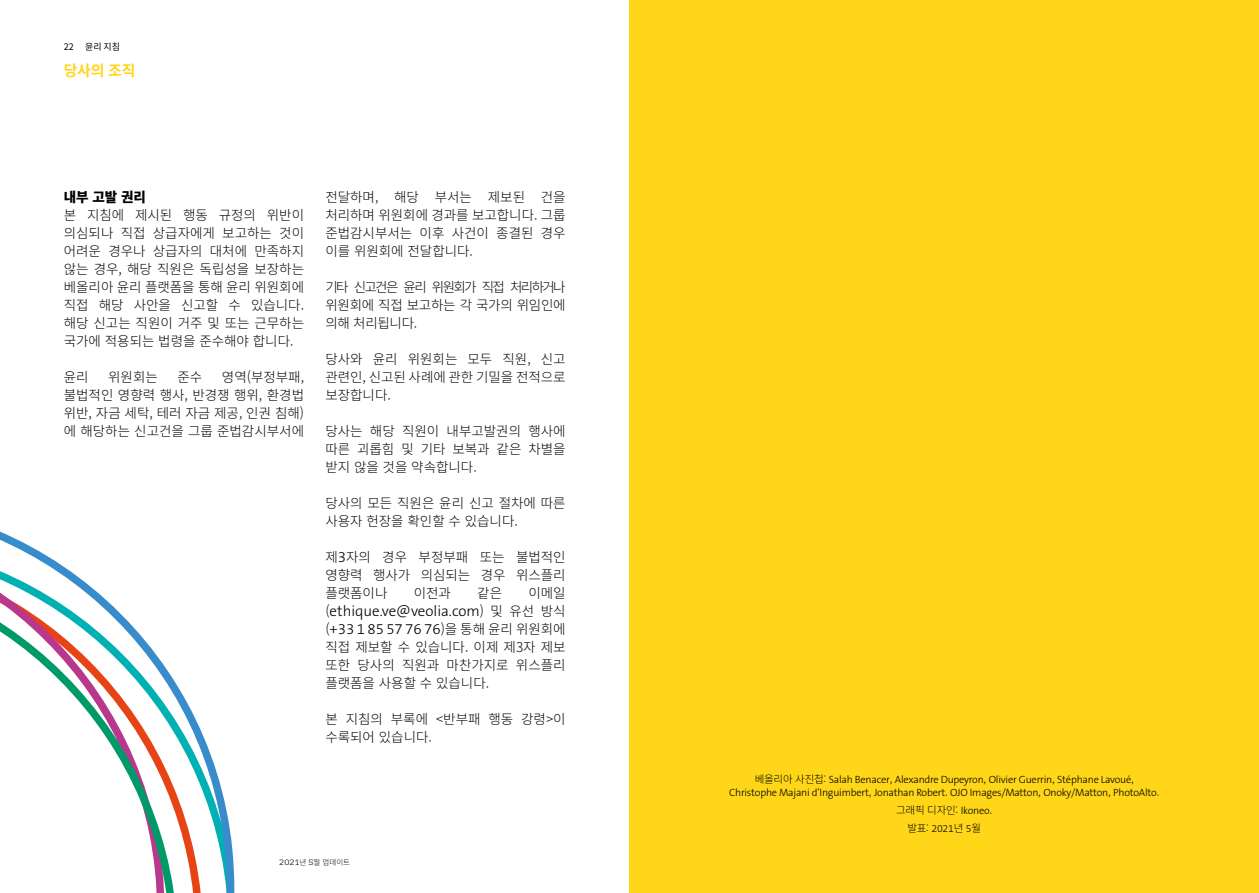
<style>
.page{position:relative;width:1259px;height:893px;background:#fff}
.page>*{position:absolute;margin:0;border:0;box-sizing:border-box;transform-origin:0 0}
.t1{font:300 15px/18px "The Sans B3";color:#000}
.t2{font:700 15px "Noto Sans CJ Kkr";color:#ffd618}
.t3{font:300 13.5px/18px "Noto Sans CJ Kkr";color:#000;text-align:justify}
.t4{font:900 13.5px "Noto Sans CJ Kkr";color:#000}
.t5{font:300 10.5px/13.5px "The Sans B3";letter-spacing:-.02em;color:#000;text-align:center}
.t6{font:300 10.5px/18px "Noto Sans CJ Kkr";letter-spacing:-.02em;color:#000;text-align:center}
.t7{font:9px "Noto Sans CJ Kkr";color:#000}
.t8{font:300 7.5px "Noto Sans CJ Kkr";color:#000}
.s1{font-family:"The Sans B3";font-size:15px}
.s2{font-family:"Noto Sans CJ Kkr";font-size:13.5px}
.s3{font-family:"FS Rufus"}
.s4{font-family:"Noto Sans CJ Kkr"}
.s5{font-family:"The Sans B3"}
</style>
<div class="page">
<div style="left:629px;top:0;width:630px;height:893px;background:#ffd618"></div>
<svg style="left:0;top:531px;width:234px;height:362px"></svg>
<p class="t7" style="left:64px;top:41px;width:11px">22</p>
<p class="t7" style="left:85px;top:41px;width:37px">윤리 지침</p>
<p class="t2" style="left:64px;top:62px;width:73px">당사의 조직</p>
<p class="t4" style="left:64px;top:190px;width:84px">내부 고발 권리</p>
<p class="t3" style="left:64px;top:206px;width:242px">본 지침에 제시된 행동 규정의 위반이 의심되나 직접 상급자에게 보고하는 것이 어려운 경우나 상급자의 대처에 만족하지 않는 경우, 해당 직원은 독립성을 보장하는 베올리아 윤리 플랫폼을 통해 윤리 위원회에 직접 해당 사안을 신고할 수 있습니다. 해당 신고는 직원이 거주 및 또는 근무하는 국가에 적용되는 법령을 준수해야 합니다.</p>
<p class="t3" style="left:64px;top:368px;width:26px">윤리</p>
<p class="t3" style="left:108px;top:368px;width:51px">위원회는</p>
<p class="t3" style="left:177px;top:368px;width:26px">준수</p>
<p class="t3" style="left:64px;top:368px;width:242px;text-indent:158px">영역(부정부패, 불법적인 영향력 행사, 반경쟁 행위, 환경법 위반, 자금 세탁, 테러 자금 제공, 인권 침해) 에 해당하는 신고건을 그룹 준법감시부서에</p>
<p class="t3" style="left:325px;top:188px;width:242px">전달하며, 해당 부서는 제보된 건을 처리하며 위원회에 경과를 보고합니다. 그룹 준법감시부서는 이후 사건이 종결된 경우 이를 위원회에 전달합니다.</p>
<p class="t3" style="left:325px;top:278px;width:242px">기타 신고건은 윤리 위원회가 직접 처리하거나 위원회에 직접 보고하는 각 국가의 위임인에 의해 처리됩니다.</p>
<p class="t3" style="left:325px;top:350px;width:242px">당사와 윤리 위원회는 모두 직원, 신고 관련인, 신고된 사례에 관한 기밀을 전적으로 보장합니다.</p>
<p class="t3" style="left:325px;top:422px;width:242px">당사는 해당 직원이 내부고발권의 행사에 따른 괴롭힘 및 기타 보복과 같은 차별을 받지 않을 것을 약속합니다.</p>
<p class="t3" style="left:325px;top:494px;width:242px">당사의 모든 직원은 윤리 신고 절차에 따른 사용자 헌장을 확인할 수 있습니다.</p>
<p class="t3" style="left:325px;top:548px;width:242px">제<span class="s1">3</span>자의 경우 부정부패 또는 불법적인 영향력 행사가 의심되는 경우 위스플리 플랫폼이나</p>
<p class="t3" style="left:414px;top:584px;width:39px">이전과</p>
<p class="t3" style="left:477px;top:584px;width:26px">같은</p>
<p class="t3" style="left:528px;top:584px;width:39px">이메일</p>
<p class="t1" style="left:325px;top:603px;width:242px"><span class="s2">(</span>ethique.ve@veolia.com<span class="s2">) 및 유선 방식 (</span>+33 1 85 57 76 76<span class="s2">)을 통해 윤리 위원회에</span></p>
<p class="t3" style="left:325px;top:638px;width:242px">직접 제보할 수 있습니다. 이제 제3자 제보 또한 당사의 직원과 마찬가지로 위스플리 플랫폼을 사용할 수 있습니다.</p>
<p class="t3" style="left:325px;top:710px;width:242px">본 지침의 부록에 &lt;반부패 행동 강령&gt;이 수록되어 있습니다.</p>
<p class="t8" style="left:279px;top:858px;width:72px"><span class="s3">2021</span>년 <span class="s3">5</span>월 업데이트</p>
<p class="t5" style="left:729px;top:773px;width:432px"><span class="s4">베올리아 사진첩:</span> Salah Benacer<span class="s4">,</span> Alexandre Dupeyron<span class="s4">,</span> Olivier Guerrin<span class="s4">,</span> Stéphane Lavoué<span class="s4">,<br></span>Christophe Majani d’Inguimbert<span class="s4">,</span> Jonathan Robert<span class="s4">.</span> OJO Images/Matton<span class="s4">,</span> Onoky/Matton<span class="s4">,</span> PhotoAlto<span class="s4">.</span></p>
<p class="t6" style="left:896px;top:801px;width:98px">그래픽 디자인: <span class="s5">Ikoneo</span>. 발표: <span class="s5">2021</span>년 <span class="s5">5</span>월</p>
</div>
